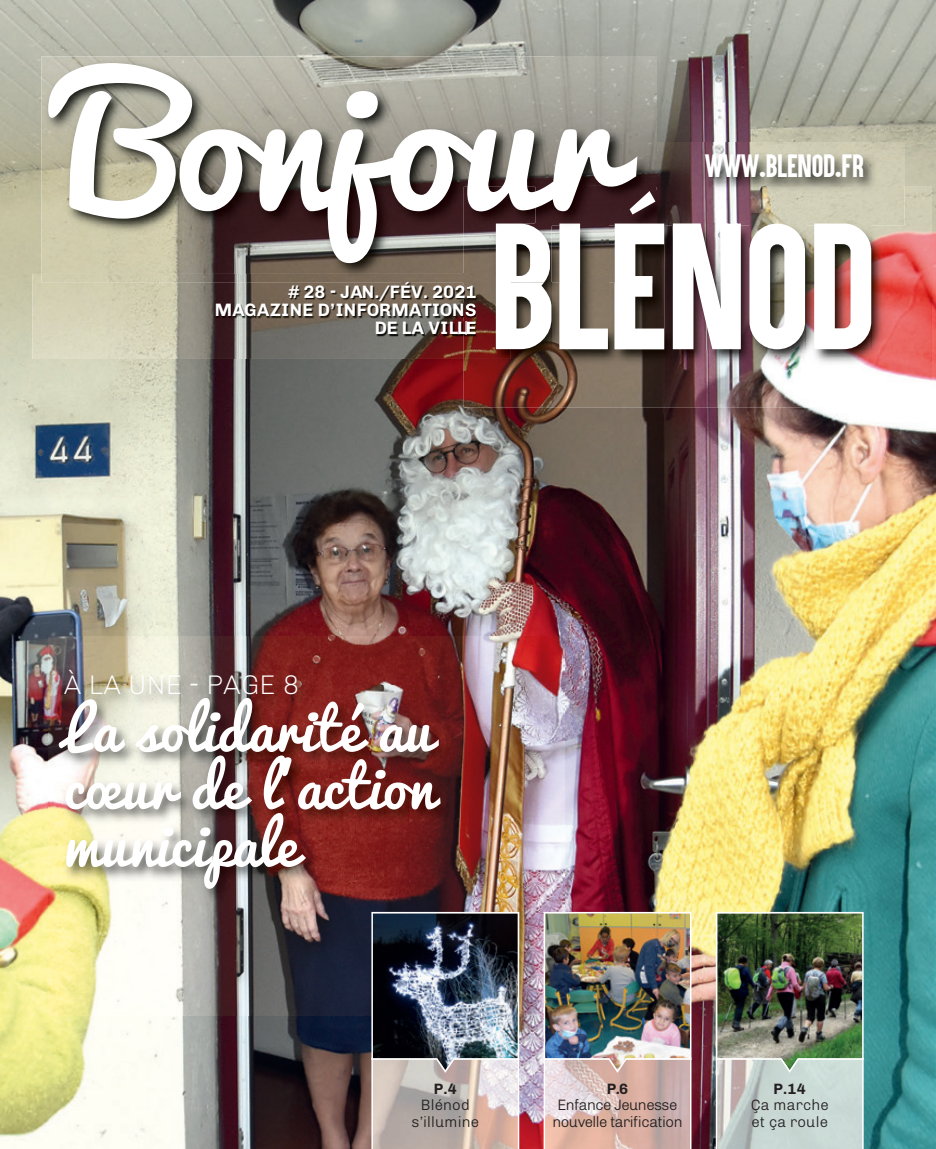
<style>
.page{position:relative;width:936px;height:1149px;background:#fff}
.page>*{position:absolute;margin:0;border:0;box-sizing:border-box;transform-origin:0 0}
.t1{font:144.6px "Aku&Kamu";letter-spacing:-.01em;color:#fff}
.t2{font:57.45px/57.4px "Pacifico";letter-spacing:.01em;color:#fff;text-align:justify}
.t3{font:100 27px "Chivo";letter-spacing:.01em;color:#fff}
.t4{font:26.1px "Aku&Kamu";letter-spacing:-.01em;color:#fff}
.t5{font:700 18px/18px "Chivo";letter-spacing:.015em;color:#fff;text-align:right}
.t6{font:300 15px/16.5px "Chivo";letter-spacing:-.035em;color:#231f20;text-align:center}
.t7{font:300 15px/16.5px "Chivo";letter-spacing:.01em;color:#231f20;text-align:center}
.t8{font:700 15px "Chivo";color:#231f20}
</style>
<div class="page">
<img style="left:0;top:0;width:935px;height:1148px">
<img style="left:48px;top:636px;width:516px;height:379px">
<img style="left:371px;top:911px;width:148px;height:237px">
<img style="left:543px;top:911px;width:148px;height:237px">
<img style="left:715px;top:911px;width:148px;height:237px">
<img style="left:32px;top:274px;width:431px;height:85px">
<img style="left:401px;top:283px;width:9px;height:15px">
<img style="left:463px;top:187px;width:468px;height:220px">
<img style="left:463px;top:283px;width:47px;height:76px">
<svg style="left:453px;top:285px;width:22px;height:49px"></svg>
<img style="left:496px;top:283px;width:55px;height:66px">
<img style="left:559px;top:283px;width:49px;height:66px">
<img style="left:614px;top:225px;width:50px;height:124px">
<img style="left:672px;top:225px;width:68px;height:124px">
<img style="left:749px;top:225px;width:56px;height:124px">
<img style="left:814px;top:225px;width:57px;height:124px">
<img style="left:637px;top:142px;width:267px;height:83px">
<img style="left:672px;top:223px;width:68px;height:2px">
<img style="left:749px;top:223px;width:56px;height:2px">
<img style="left:814px;top:223px;width:57px;height:2px">
<img style="left:41px;top:56px;width:461px;height:218px">
<img style="left:502px;top:56px;width:52px;height:7px">
<img style="left:554px;top:56px;width:102px;height:86px">
<img style="left:41px;top:274px;width:422px;height:9px">
<img style="left:463px;top:263px;width:151px;height:20px">
<img style="left:496px;top:263px;width:55px;height:20px">
<img style="left:496px;top:274px;width:14px;height:9px">
<img style="left:559px;top:263px;width:49px;height:20px">
<img style="left:614px;top:191px;width:42px;height:92px">
<svg style="left:48px;top:63px;width:589px;height:200px"></svg>
<p class="t5" style="left:215px;top:284px;width:263px"># 28 - JAN./FÉV. 2021<br>MAGAZINE D’INFORMATIONS<br>DE LA VILLE</p>
<h3 class="t4" style="left:704px;top:153px;width:161px">WWW.BLENOD.FR</h3>
<h1 class="t1" style="left:490px;top:214px;width:386px">BLÉNOD</h1>
<h3 class="t3" style="left:64px;top:674px;width:237px">À LA UNE - PAGE 8</h3>
<h2 class="t2" style="left:63px;top:703px;width:372px">La solidarité au cœur de l’action municipale</h2>
<p class="t8" style="left:434px;top:1082px;width:25px">P.4</p>
<p class="t7" style="left:411px;top:1097px;width:69px">Blénod s’illumine</p>
<p class="t8" style="left:606px;top:1082px;width:23px">P.6</p>
<p class="t6" style="left:552px;top:1097px;width:131px">Enfance Jeunesse nouvelle tarification</p>
<p class="t8" style="left:773px;top:1082px;width:34px">P.14</p>
<p class="t7" style="left:750px;top:1097px;width:80px;text-align:left">ça marche et ça roule</p>
</div>
